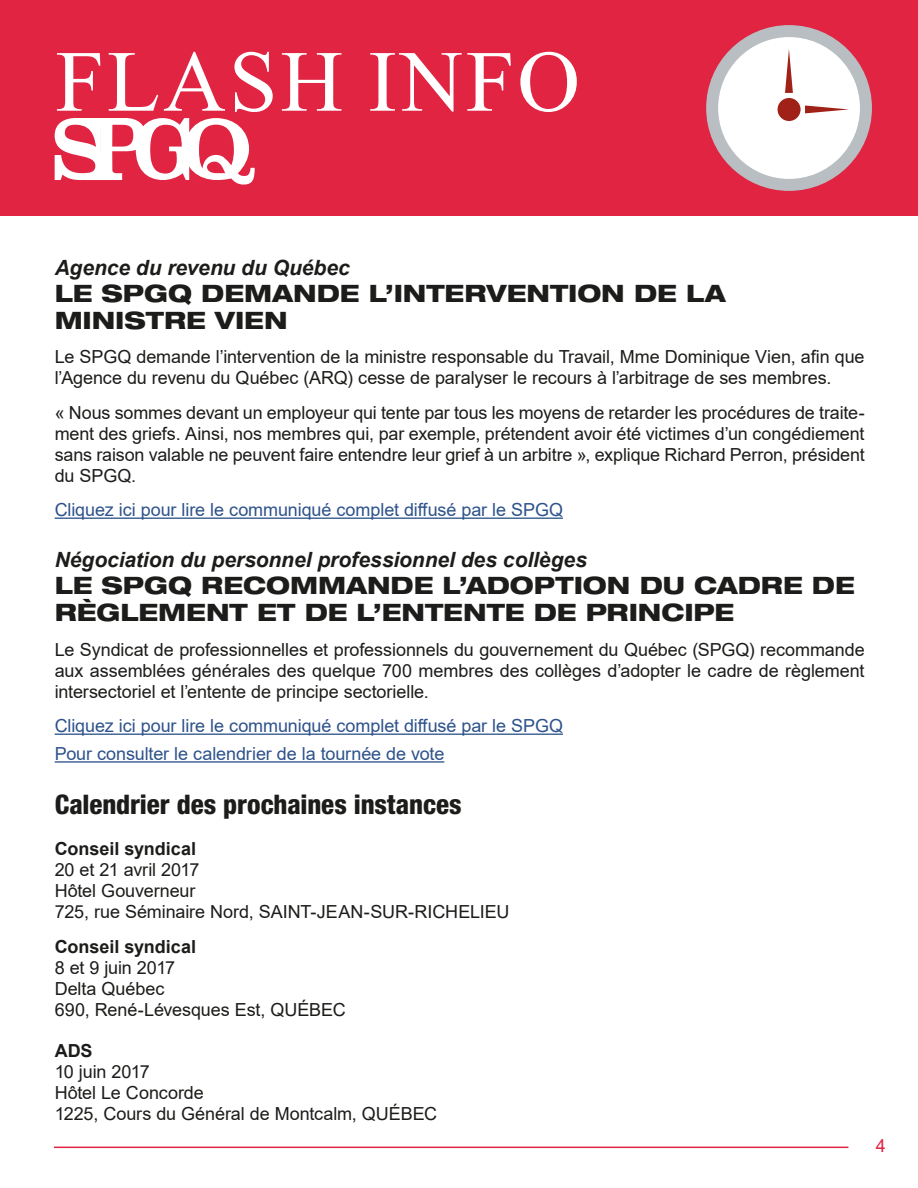
<style>
.page{position:relative;width:918px;height:1188px;background:#fff}
.page>*{position:absolute;margin:0;border:0;box-sizing:border-box;transform-origin:0 0}
.t1{font:87px "Times New Roman";letter-spacing:.035em;color:#fff}
.t2{font:800 condensed 27px "Helvetica Neue LT Std";letter-spacing:-.005em;color:#1c1c1a}
.t3{font:800 expanded 24px/27px "Helvetica Neue LT Pro";color:#1c1c1a}
.t4{font:italic 700 21px "Arial";color:#1c1c1a}
.t5{font:18px/21px "Arial";letter-spacing:-.005em;color:#1c1c1a}
.t6{font:18px/27.8px "Arial";letter-spacing:-.005em;color:#2d528b}
.t7{font:700 18px "Arial";color:#1c1c1a}
.t8{font:18px "Arial";color:#e02444}
</style>
<div class="page">
<div style="left:0;top:0;width:918px;height:216px;background:#e02442"></div>
<svg style="left:55px;top:118px;width:200px;height:67px"></svg>
<div style="left:712px;top:31px;width:154px;height:154px;background:#fff;border-radius:50%"></div>
<div style="left:706px;top:25px;width:166px;height:166px;border:12px solid #b8bec1;border-radius:50%"></div>
<svg style="left:785px;top:49px;width:8px;height:44px"></svg>
<svg style="left:805px;top:105px;width:44px;height:8px"></svg>
<div style="left:778px;top:98px;width:23px;height:23px;background:#a02118;border-radius:50%"></div>
<hr style="left:54px;top:1147px;width:794px;height:1px;background:#e02444">
<hr style="left:55px;top:518px;width:508px;height:1px;background:#2d528b">
<hr style="left:55px;top:734px;width:508px;height:1px;background:#2d528b">
<hr style="left:55px;top:761px;width:389px;height:2px;background:#2d528b">
<h1 class="t1" style="left:56px;top:20px;width:526px">FLASH INFO</h1>
<p class="t4" style="left:55px;top:253px;width:297px">Agence du revenu du Québec</p>
<h3 class="t3" style="left:55px;top:279px;width:673px">LE SPGQ DEMANDE L’INTERVENTION DE LA<br>MINISTRE VIEN</h3>
<p class="t5" style="left:55px;top:346px;width:811px">Le SPGQ demande l’intervention de la ministre responsable du Travail, Mme Dominique Vien, afin que l’Agence du revenu du Québec (ARQ) cesse de paralyser le recours à l’arbitrage de ses membres.</p>
<p class="t5" style="left:55px;top:402px;width:812px;text-align:justify">« Nous sommes devant un employeur qui tente par tous les moyens de retarder les procédures de traite&shy;ment des griefs. Ainsi, nos membres qui, par exemple, prétendent avoir été victimes d’un congédiement sans raison valable ne peuvent faire entendre leur grief à un arbitre », explique Richard Perron, président du SPGQ.</p>
<p class="t6" style="left:55px;top:496px;width:510px">Cliquez ici pour lire le communiqué complet diffusé par le SPGQ</p>
<p class="t4" style="left:55px;top:546px;width:534px">Négociation du personnel professionnel des collèges</p>
<h3 class="t3" style="left:55px;top:571px;width:801px">LE SPGQ RECOMMANDE L’ADOPTION DU CADRE DE<br>RÈGLEMENT ET DE L’ENTENTE DE PRINCIPE</h3>
<p class="t5" style="left:55px;top:639px;width:812px;text-align:justify">Le Syndicat de professionnelles et professionnels du gouvernement du Québec (SPGQ) recommande aux assemblées générales des quelque 700 membres des collèges d’adopter le cadre de règlement intersectoriel et l’entente de principe sectorielle.</p>
<p class="t6" style="left:55px;top:712px;width:510px">Cliquez ici pour lire le communiqué complet diffusé par le SPGQ<br>Pour consulter le calendrier de la tournée de vote</p>
<h2 class="t2" style="left:55px;top:788px;width:408px">Calendrier des prochaines instances</h2>
<p class="t7" style="left:55px;top:836px;width:143px">Conseil syndical</p>
<p class="t5" style="left:55px;top:859px;width:456px">20 et 21 avril 2017<br>Hôtel Gouverneur<br>725, rue Séminaire Nord, SAINT-JEAN-SUR-RICHELIEU</p>
<p class="t7" style="left:55px;top:934px;width:143px">Conseil syndical</p>
<p class="t5" style="left:55px;top:957px;width:293px">8 et 9 juin 2017<br>Delta Québec<br>690, René-Lévesques Est, QUÉBEC</p>
<p class="t7" style="left:55px;top:1038px;width:39px">ADS</p>
<p class="t5" style="left:55px;top:1061px;width:384px">10 juin 2017<br>Hôtel Le Concorde<br>1225, Cours du Général de Montcalm, QUÉBEC</p>
<p class="t8" style="left:876px;top:1133px;width:12px">4</p>
</div>
